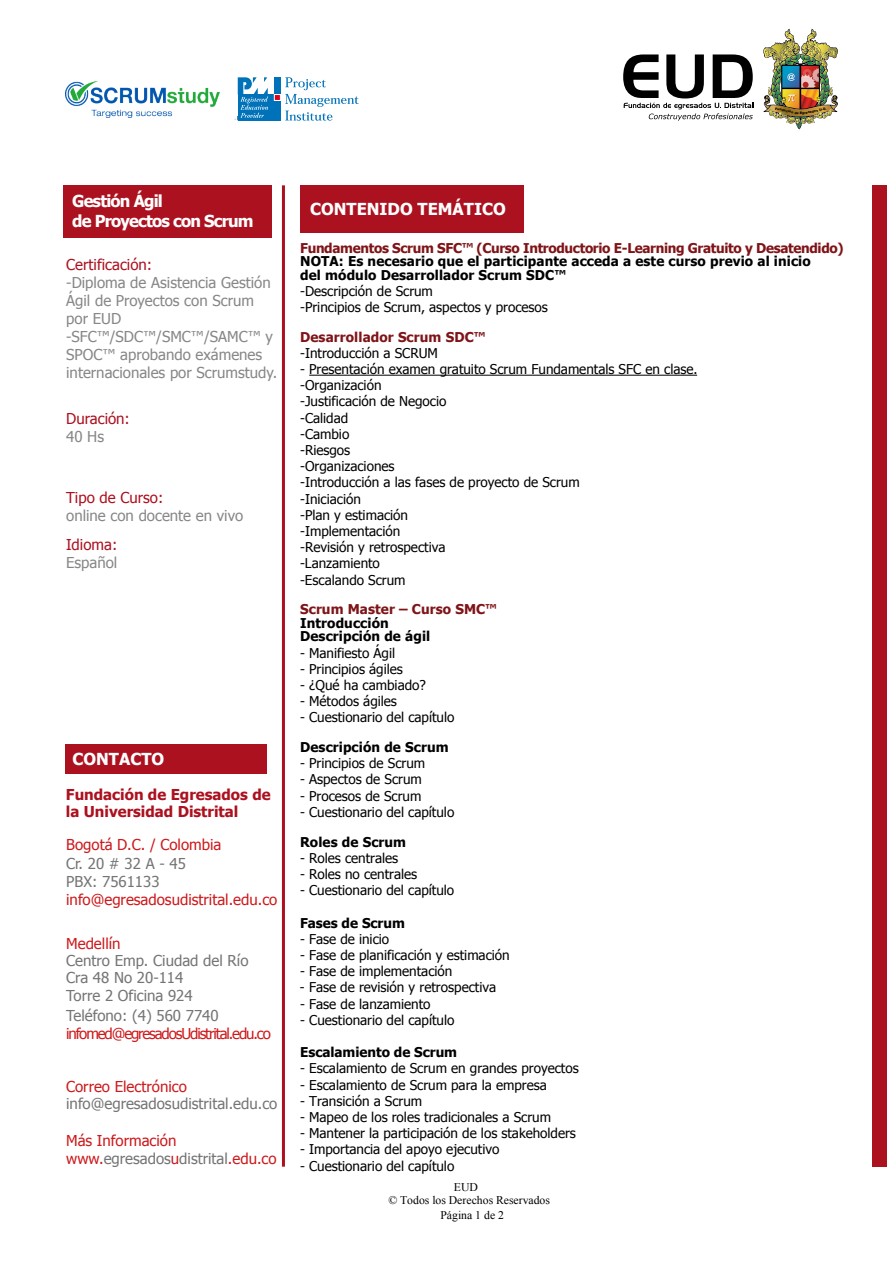
<style>
.page{position:relative;width:893px;height:1263px;background:#fff}
.page>*{position:absolute;margin:0;border:0;box-sizing:border-box;transform-origin:0 0}
.t1{font:700 16.5px/19.8px "Tahoma";letter-spacing:-.05em;color:#fff}
.t2{font:700 16.5px "Tahoma";color:#fff}
.t3{font:15px/18px "Tahoma";color:#878787}
.t4{font:15px/19.8px "Tahoma";color:#767576}
.t5{font:15px "Tahoma";color:#cd1a1c}
.t6{font:700 15px/16.5px "Tahoma";color:#ac111f}
.t7{font:15px "Tahoma";color:#ac111f}
.t8{font:15px "Tahoma";letter-spacing:-.075em;color:#cd1a1c}
.t9{font:13.5px/16.2px "Tahoma";letter-spacing:-.005em;color:#000}
.t10{font:700 13.5px/13.5px "Tahoma";letter-spacing:.01em;color:#000}
.t11{font:700 13.5px "Tahoma";letter-spacing:-.025em;color:#7f1418}
.t12{font:700 13.5px "Tahoma";letter-spacing:.01em;color:#7f1418}
.t13{font:11.7px/13.5px "Times New Roman";color:#000;text-align:center}
.t14{font:900 3.3px "Arial";color:#010000}
.s1{color:#cd1a1c}
</style>
<div class="page">
<hr style="left:282px;top:185px;width:3px;height:982px;background:#ac111f">
<hr style="left:309px;top:375px;width:388px;height:1px;background:#000">
<div style="left:300px;top:185px;width:223px;height:47px;background:#ac111f"></div>
<div style="left:872px;top:185px;width:15px;height:982px;background:#ac111f"></div>
<div style="left:65px;top:744px;width:202px;height:30px;background:#ac111f"></div>
<div style="left:64px;top:185px;width:208px;height:52px;background:#ac111f"></div>
<div style="left:238px;top:94px;width:42px;height:27px;background:#0072b9"></div>
<svg style="left:285px;top:77px;width:74px;height:44px"></svg>
<div style="left:274px;top:77px;width:6px;height:18px;background:#0072b9"></div>
<div style="left:274px;top:94px;width:7px;height:7px;background:#e1001a;border:1px solid #fff"></div>
<svg style="left:234px;top:77px;width:34px;height:43px"></svg>
<img style="left:65px;top:82px;width:154px;height:35px">
<svg style="left:623px;top:54px;width:130px;height:67px"></svg>
<img style="left:763px;top:29px;width:75px;height:100px">
<p class="t14" style="left:800px;top:111px;width:4px">E</p>
<p class="t1" style="left:72px;top:190px;width:183px">Gestión Ágil<br>de Proyectos con Scrum</p>
<p class="t7" style="left:66px;top:254px;width:87px">Certificación:</p>
<p class="t3" style="left:66px;top:273px;width:213px">-Diploma de Asistencia Gestión<br>Ágil de Proyectos con Scrum por EUD -SFC™/SDC™/SMC™/SAMC™ y<br>SPOC™ aprobando exámenes internacionales por Scrumstudy.</p>
<p class="t7" style="left:66px;top:408px;width:65px">Duración:</p>
<p class="t3" style="left:66px;top:427px;width:39px">40 Hs</p>
<p class="t7" style="left:66px;top:488px;width:99px">Tipo de Curso:</p>
<p class="t3" style="left:66px;top:506px;width:179px">online con docente en vivo</p>
<p class="t7" style="left:66px;top:535px;width:53px">Idioma:</p>
<p class="t3" style="left:66px;top:553px;width:53px">Español</p>
<p class="t2" style="left:73px;top:747px;width:93px">CONTACTO</p>
<p class="t6" style="left:66px;top:785px;width:206px">Fundación de Egresados de la Universidad Distrital</p>
<p class="t5" style="left:66px;top:834px;width:157px">Bogotá D.C. / Colombia</p>
<p class="t4" style="left:66px;top:853px;width:121px">Cr. 20 # 32 A - 45</p>
<p class="t4" style="left:66px;top:871px;width:95px">PBX: 7561133</p>
<p class="t5" style="left:66px;top:889px;width:213px">info@egresadosudistrital.edu.co</p>
<p class="t5" style="left:66px;top:933px;width:56px">Medellín</p>
<p class="t4" style="left:66px;top:950px;width:184px">Centro Emp. Ciudad del Río</p>
<p class="t4" style="left:66px;top:967px;width:119px">Cra 48 No 20-114</p>
<p class="t4" style="left:66px;top:985px;width:154px">Torre 2 Oficina 924<br>Teléfono: (4) 560 7740</p>
<p class="t8" style="left:66px;top:1024px;width:206px">infomed@egresadosUdistrital.edu.co</p>
<p class="t5" style="left:66px;top:1076px;width:122px">Correo Electrónico</p>
<p class="t4" style="left:66px;top:1093px;width:213px">info@egresadosudistrital.edu.co</p>
<p class="t5" style="left:66px;top:1131px;width:112px">Más Información</p>
<p class="t4" style="left:66px;top:1148px;width:212px"><span class="s1">www.</span>egresados<span class="s1">u</span>distrital<span class="s1">.edu.co</span></p>
<p class="t2" style="left:310px;top:197px;width:197px">CONTENIDO TEMÁTICO</p>
<p class="t11" style="left:300px;top:238px;width:545px">Fundamentos Scrum SFC™ (Curso Introductorio E-Learning Gratuito y Desatendido)</p>
<p class="t10" style="left:300px;top:254px;width:512px">NOTA: Es necesario que el participante acceda a este curso previo al inicio del módulo Desarrollador Scrum SDC™</p>
<p class="t9" style="left:300px;top:282px;width:249px">-Descripción de Scrum<br>-Principios de Scrum, aspectos y procesos</p>
<p class="t12" style="left:300px;top:327px;width:187px">Desarrollador Scrum SDC™</p>
<p class="t9" style="left:300px;top:344px;width:139px">-Introducción a SCRUM</p>
<p class="t9" style="left:300px;top:360px;width:399px">- Presentación examen gratuito Scrum Fundamentals SFC en clase. -Organización<br>-Justificación de Negocio<br>-Calidad<br>-Cambio<br>-Riesgos<br>-Organizaciones<br>-Introducción a las fases de proyecto de Scrum<br>-Iniciación<br>-Plan y estimación<br>-Implementación<br>-Revisión y retrospectiva<br>-Lanzamiento<br>-Escalando Scrum</p>
<p class="t12" style="left:300px;top:600px;width:198px">Scrum Master – Curso SMC™</p>
<p class="t10" style="left:300px;top:615px;width:132px">Introducción<br>Descripción de ágil</p>
<p class="t9" style="left:300px;top:644px;width:96px">- Manifiesto Ágil</p>
<p class="t9" style="left:300px;top:660px;width:104px">- Principios ágiles</p>
<p class="t9" style="left:300px;top:676px;width:127px">- ¿Qué ha cambiado?</p>
<p class="t9" style="left:300px;top:692px;width:98px">- Métodos ágiles</p>
<p class="t9" style="left:300px;top:709px;width:156px">- Cuestionario del capítulo</p>
<p class="t10" style="left:300px;top:739px;width:150px">Descripción de Scrum</p>
<p class="t9" style="left:300px;top:755px;width:127px">- Principios de Scrum</p>
<p class="t9" style="left:300px;top:771px;width:123px">- Aspectos de Scrum</p>
<p class="t9" style="left:300px;top:787px;width:123px">- Procesos de Scrum</p>
<p class="t9" style="left:300px;top:803px;width:156px">- Cuestionario del capítulo</p>
<p class="t10" style="left:300px;top:834px;width:108px">Roles de Scrum</p>
<p class="t9" style="left:300px;top:849px;width:100px">- Roles centrales</p>
<p class="t9" style="left:300px;top:865px;width:119px">- Roles no centrales</p>
<p class="t9" style="left:300px;top:881px;width:156px">- Cuestionario del capítulo</p>
<p class="t10" style="left:300px;top:915px;width:106px">Fases de Scrum</p>
<p class="t9" style="left:300px;top:930px;width:91px">- Fase de inicio</p>
<p class="t9" style="left:300px;top:946px;width:211px">- Fase de planificación y estimación</p>
<p class="t9" style="left:300px;top:962px;width:154px">- Fase de implementación</p>
<p class="t9" style="left:300px;top:979px;width:198px">- Fase de revisión y retrospectiva</p>
<p class="t9" style="left:300px;top:995px;width:132px">- Fase de lanzamiento</p>
<p class="t9" style="left:300px;top:1011px;width:156px">- Cuestionario del capítulo</p>
<p class="t10" style="left:300px;top:1045px;width:158px">Escalamiento de Scrum</p>
<p class="t9" style="left:300px;top:1060px;width:280px">- Escalamiento de Scrum en grandes proyectos</p>
<p class="t9" style="left:300px;top:1076px;width:248px">- Escalamiento de Scrum para la empresa</p>
<p class="t9" style="left:300px;top:1092px;width:124px">- Transición a Scrum</p>
<p class="t9" style="left:300px;top:1108px;width:252px">- Mapeo de los roles tradicionales a Scrum</p>
<p class="t9" style="left:300px;top:1124px;width:277px">- Mantener la participación de los stakeholders</p>
<p class="t9" style="left:300px;top:1141px;width:201px">- Importancia del apoyo ejecutivo</p>
<p class="t9" style="left:300px;top:1157px;width:156px">- Cuestionario del capítulo</p>
<p class="t13" style="left:388px;top:1180px;width:163px">EUD<br>© Todos los Derechos Reservados</p>
<p class="t13" style="left:441px;top:1208px;width:65px">Página 1 de 2</p>
</div>
